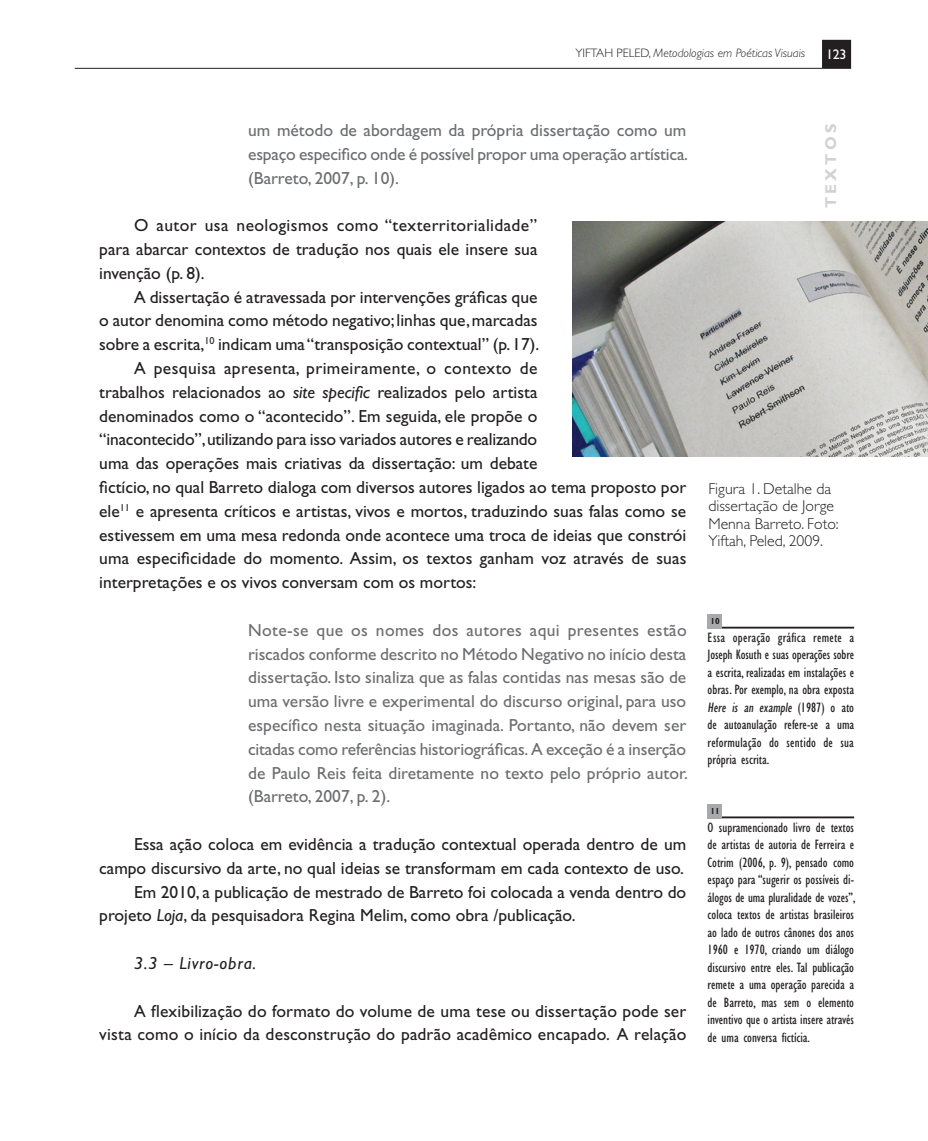
<style>
.page{position:relative;width:928px;height:1141px;background:#fff}
.page>*{position:absolute;margin:0;border:0;box-sizing:border-box;transform-origin:0 0}
.t1{font:17.5px/23.8px "Gill Sans Std";color:#231f20;text-align:justify}
.t2{font:17.5px/23.8px "Gill Sans Std";color:#6c6d70;text-align:justify}
.t3{font:17.5px "Gill Sans Std";letter-spacing:.025em;color:#231f20}
.t4{font:italic 17.5px "Gill Sans Std";letter-spacing:.05em;color:#231f20}
.t5{font:300 15.75px/17.5px "Gill Sans Std";color:#231f20}
.t6{font:700 15.75px "Gill Sans Std";letter-spacing:.2em;color:#d1d2d4}
.t7{font:condensed 14px/17.5px "Gill Sans Std";color:#231f20;text-align:justify}
.t8{font:14px "Gill Sans Std";color:#fff}
.t9{font:italic 300 12.25px "Gill Sans Std";color:#231f20}
.t10{font:300 12.25px "Gill Sans Std";color:#231f20}
.t11{font:700 condensed 8.75px "Gill Sans Std";color:#231f20}
.s1{font-style:normal}
.s2{font-style:italic}
</style>
<div class="page">
<div style="left:823px;top:41px;width:27px;height:27px;background:#231f20"></div>
<div style="left:822px;top:40px;width:29px;height:29px;border:2px solid #231f20"></div>
<hr style="left:75px;top:68px;width:747px;height:1px;background:#231f20">
<hr style="left:707px;top:627px;width:147px;height:2px;background:#231f20">
<div style="left:707px;top:614px;width:15px;height:15px;background:#a8a9ad"></div>
<hr style="left:707px;top:816px;width:147px;height:2px;background:#231f20">
<div style="left:707px;top:804px;width:15px;height:14px;background:#a8a9ad"></div>
<img style="left:572px;top:221px;width:356px;height:235px">
<p class="t10" style="left:575px;top:46px;width:24px">YIFTAH</p>
<p class="t9" style="left:616px;top:46px;width:190px"><span class="s1">PELE D,</span> Metodologias em Poéticas Visuais</p>
<p class="t8" style="left:826px;top:47px;width:22px">123</p>
<p class="t2" style="left:248px;top:118px;width:441px">um método de abordagem da própria dissertação como um espaço especifico onde é possível propor uma operação artística. (Barreto, 2007, p. 10).</p>
<p class="t1" style="left:99px;top:213px;width:440px;text-indent:35px">O autor usa neologismos como “texterritorialidade” para abarcar contextos de tradução nos quais ele insere sua invenção (p. 8).</p>
<p class="t1" style="left:134px;top:285px;width:405px">A dissertação é atravessada por intervenções gráficas que</p>
<p class="t1" style="left:99px;top:309px;width:440px">o autor denomina como método negativo; linhas que, marcadas</p>
<p class="t1" style="left:99px;top:332px;width:441px">sobre a escrita,<sup>10</sup> indicam uma “transposição contextual” (p. 17).</p>
<p class="t3" style="left:134px;top:358px;width:405px">A pesquisa apresenta, primeiramente, o contexto de</p>
<p class="t1" style="left:99px;top:380px;width:440px">trabalhos relacionados ao <span class="s2">site specific</span> realizados pelo artista</p>
<p class="t1" style="left:99px;top:404px;width:440px">denominados como o “acontecido”. Em seguida, ele propõe o</p>
<p class="t1" style="left:99px;top:428px;width:439px">“inacontecido”, utilizando para isso variados autores e realizando</p>
<p class="t1" style="left:99px;top:451px;width:440px">uma das operações mais criativas da dissertação: um debate</p>
<p class="t1" style="left:99px;top:475px;width:588px">fictício, no qual Barreto dialoga com diversos autores ligados ao tema proposto por</p>
<p class="t1" style="left:99px;top:499px;width:588px">ele<sup>11</sup> e apresenta críticos e artistas, vivos e mortos, traduzindo suas falas como se</p>
<p class="t1" style="left:99px;top:523px;width:588px">estivessem em uma mesa redonda onde acontece uma troca de ideias que constrói</p>
<p class="t1" style="left:99px;top:547px;width:589px">uma especificidade do momento. Assim, os textos ganham voz através de suas</p>
<p class="t1" style="left:99px;top:570px;width:379px">interpretações e os vivos conversam com os mortos:</p>
<p class="t2" style="left:248px;top:618px;width:441px">Note-se que os nomes dos autores aqui presentes estão riscados conforme descrito no Método Negativo no início desta dissertação. Isto sinaliza que as falas contidas nas mesas são de uma versão livre e experimental do discurso original, para uso específico nesta situação imaginada. Portanto, não devem ser citadas como referências historiográficas. A exceção é a inserção de Paulo Reis feita diretamente no texto pelo próprio autor. (Barreto, 2007, p. 2).</p>
<p class="t1" style="left:134px;top:832px;width:554px">Essa ação coloca em evidência a tradução contextual operada dentro de um</p>
<p class="t1" style="left:99px;top:856px;width:586px">campo discursivo da arte, no qual ideias se transformam em cada contexto de uso.</p>
<p class="t1" style="left:134px;top:880px;width:554px">Em 2010, a publicação de mestrado de Barreto foi colocada a venda dentro do</p>
<p class="t1" style="left:99px;top:904px;width:478px">projeto <span class="s2">Loja</span>, da pesquisadora Regina Melim, como obra /publicação.</p>
<p class="t4" style="left:134px;top:953px;width:124px">3.3 – Livro-obra.</p>
<p class="t1" style="left:99px;top:999px;width:588px;text-align:right">A flexibilização do formato do volume de uma tese ou dissertação pode ser vista como o início da desconstrução do padrão acadêmico encapado. A relação</p>
<p class="t6" style="left:821px;top:208px;width:86px;rotate:-90deg">TEXTOS</p>
<p class="t5" style="left:708px;top:480px;width:132px">Figura 1. Detalhe da dissertação de Jorge<br>Menna Barreto. Foto:<br>Yiftah, Peled, 2009.</p>
<p class="t11" style="left:710px;top:616px;width:11px">10</p>
<p class="t7" style="left:707px;top:629px;width:148px">Essa operação gráfica remete a Joseph Kosuth e suas operações sobre a escrita, realizadas em instalações e obras. Por exemplo, na obra exposta Here is an example ( 1 9 8 7 ) o at o de autoanulação refere-se a uma reformulação do sentido de sua própria escrita.</p>
<p class="t11" style="left:710px;top:806px;width:11px">11</p>
<p class="t7" style="left:707px;top:819px;width:149px">O supramencionado livro de textos de artistas de autoria de Ferreira e Cotrim (2006, p. 9), pensado como espaço para “sugerir os possíveis di&shy;álogos de uma pluralidade de vozes”, coloca textos de artistas brasileiros ao lado de outros cânones dos anos 1960 e 1970, criando um diálogo discursivo entre eles. Tal publicação remete a uma operação parecida a de Barreto, mas sem o elemento inventivo que o artista insere através de uma conversa fictícia.</p>
</div>
